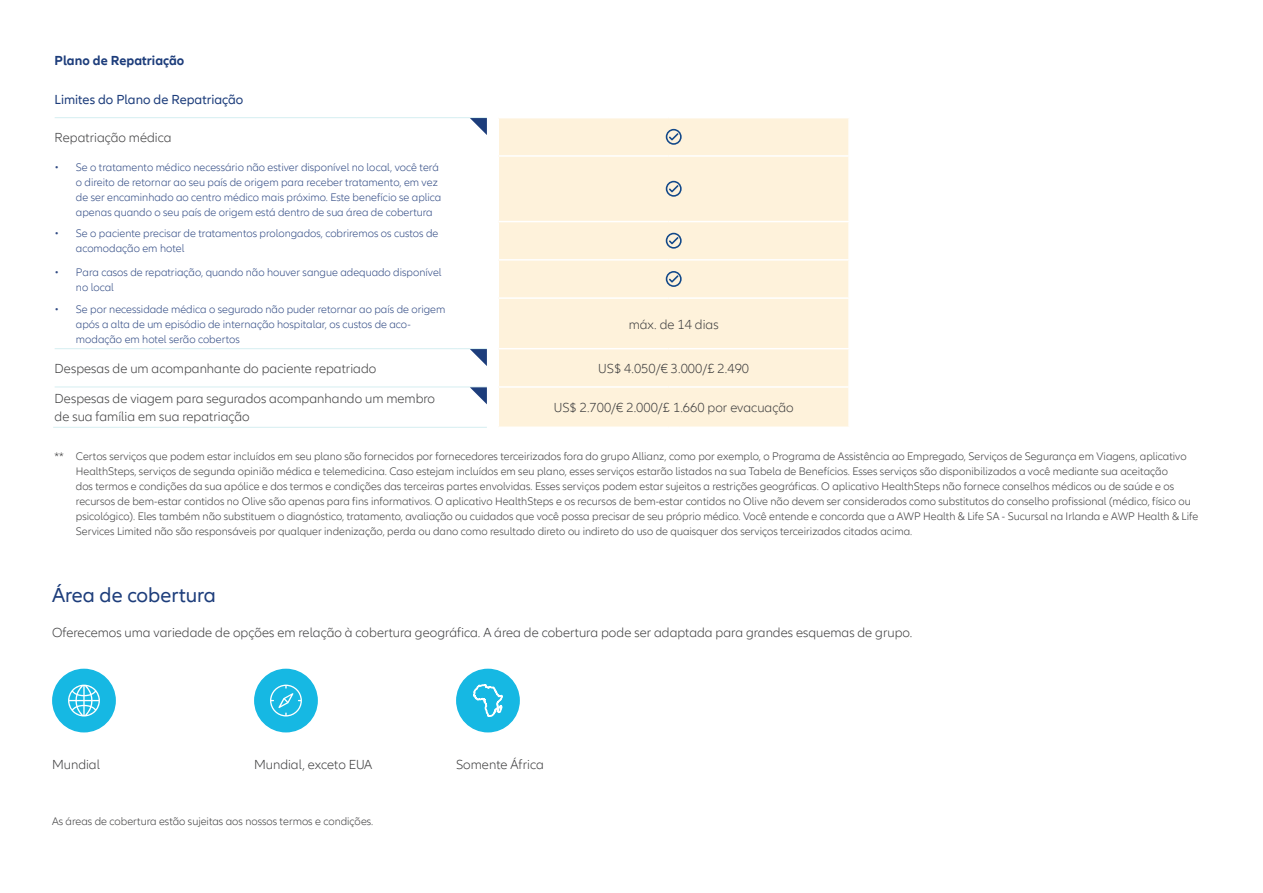
<style>
.page{position:relative;width:1263px;height:893px;background:#fff}
.page>*{position:absolute;margin:0;border:0;box-sizing:border-box;transform-origin:0 0}
.t1{font:21px "Allianz Neo";color:#1d3d7b}
.t2{font:300 13.5px/18px "Allianz Neo";color:#3e3e3f}
.t3{font:13.5px "Allianz Neo";color:#1d3d7b}
.t4{font:700 13.5px "Allianz Neo";color:#1d3d7b}
.t5{font:300 11.25px/15px "Allianz Neo";color:#3e3e3f}
.t6{font:300 11.25px/15px "Allianz Neo";color:#2f4983}
</style>
<div class="page">
<div style="left:499px;top:118px;width:349px;height:309px;background:#fef2db"></div>
<hr style="left:498px;top:155px;width:170px;height:2px;background:#fff">
<svg style="left:668px;top:155px;width:11px;height:2px"></svg>
<hr style="left:679px;top:155px;width:170px;height:2px;background:#fff">
<hr style="left:498px;top:221px;width:170px;height:1px;background:#fff">
<hr style="left:679px;top:221px;width:170px;height:1px;background:#fff">
<hr style="left:498px;top:259px;width:170px;height:2px;background:#fff">
<svg style="left:668px;top:259px;width:11px;height:2px"></svg>
<hr style="left:679px;top:259px;width:170px;height:2px;background:#fff">
<hr style="left:498px;top:297px;width:170px;height:2px;background:#fff">
<svg style="left:668px;top:297px;width:11px;height:2px"></svg>
<hr style="left:679px;top:297px;width:170px;height:2px;background:#fff">
<hr style="left:498px;top:348px;width:170px;height:1px;background:#fff">
<hr style="left:679px;top:348px;width:170px;height:1px;background:#fff">
<hr style="left:498px;top:386px;width:170px;height:2px;background:#fff">
<svg style="left:668px;top:386px;width:11px;height:2px"></svg>
<hr style="left:679px;top:386px;width:170px;height:2px;background:#fff">
<hr style="left:55px;top:117px;width:302px;height:1px;background:#d5eef1">
<hr style="left:357px;top:117px;width:101px;height:1px;background:#d5eef1">
<hr style="left:55px;top:348px;width:302px;height:1px;background:#d5eef1">
<hr style="left:357px;top:348px;width:101px;height:1px;background:#d5eef1">
<hr style="left:55px;top:387px;width:302px;height:1px;background:#d5eef1">
<hr style="left:357px;top:387px;width:101px;height:1px;background:#d5eef1">
<hr style="left:53px;top:427px;width:304px;height:1px;background:#d5eef1">
<hr style="left:357px;top:427px;width:101px;height:1px;background:#d5eef1">
<svg style="left:458px;top:427px;width:29px;height:1px"></svg>
<svg style="left:458px;top:117px;width:29px;height:18px"></svg>
<svg style="left:666px;top:129px;width:16px;height:16px"></svg>
<svg style="left:666px;top:181px;width:16px;height:16px"></svg>
<svg style="left:666px;top:233px;width:16px;height:16px"></svg>
<svg style="left:666px;top:271px;width:16px;height:16px"></svg>
<svg style="left:458px;top:348px;width:29px;height:18px"></svg>
<svg style="left:458px;top:386px;width:29px;height:18px"></svg>
<div style="left:53px;top:669px;width:62px;height:63px;background:#16b8e3;border-radius:50%"></div>
<div style="left:52px;top:669px;width:64px;height:63px;border:2px solid #16b8e3;border-radius:50%"></div>
<div style="left:255px;top:669px;width:62px;height:63px;background:#16b8e3;border-radius:50%"></div>
<div style="left:254px;top:669px;width:64px;height:63px;border:2px solid #16b8e3;border-radius:50%"></div>
<div style="left:457px;top:669px;width:62px;height:63px;background:#16b8e3;border-radius:50%"></div>
<div style="left:456px;top:669px;width:64px;height:63px;border:2px solid #16b8e3;border-radius:50%"></div>
<svg style="left:68px;top:685px;width:32px;height:31px"></svg>
<svg style="left:270px;top:685px;width:32px;height:31px"></svg>
<svg style="left:472px;top:684px;width:31px;height:43px"></svg>
<p class="t4" style="left:55px;top:52px;width:131px">Plano de Repatriação</p>
<p class="t3" style="left:55px;top:92px;width:190px">Limites do Plano de Repatriação</p>
<p class="t2" style="left:55px;top:129px;width:118px">Repatriação médica</p>
<p class="t6" style="left:76px;top:160px;width:367px;text-indent:-21px">• Se o tratamento médico necessário não estiver disponível no local, você terá o direito de retornar ao seu país de origem para receber tratamento, em vez de ser encaminhado ao centro médico mais próximo. Este benefício se aplica apenas quando o seu país de origem está dentro de sua área de cobertura</p>
<p class="t6" style="left:76px;top:227px;width:364px;text-indent:-21px">• Se o paciente precisar de tratamentos prolongados, cobriremos os custos de acomodação em hotel</p>
<p class="t6" style="left:76px;top:265px;width:367px;text-indent:-21px">• Para casos de repatriação, quando não houver sangue adequado disponível no local</p>
<p class="t6" style="left:76px;top:302px;width:371px;text-indent:-21px">• Se por necessidade médica o segurado não puder retornar ao país de origem após a alta de um episódio de internação hospitalar, os custos de aco&shy;modação em hotel serão cobertos</p>
<p class="t2" style="left:629px;top:315px;width:91px">máx. de 14 dias</p>
<p class="t2" style="left:55px;top:360px;width:323px">Despesas de um acompanhante do paciente repatriado</p>
<p class="t2" style="left:598px;top:360px;width:152px">US$ 4.050/€ 3.000/£ 2.490</p>
<p class="t2" style="left:55px;top:390px;width:382px">Despesas de viagem para segurados acompanhando um membro de sua família em sua repatriação</p>
<p class="t2" style="left:554px;top:399px;width:241px">US$ 2.700/€ 2.000/£ 1.660 por evacuação</p>
<p class="t5" style="left:76px;top:449px;width:1124px;text-indent:-21px">** Certos serviços que podem estar incluídos em seu plano são fornecidos por fornecedores terceirizados fora do grupo Allianz, como por exemplo, o Programa de Assistência ao Empregado, Serviços de Segurança em Viagens, aplicativo HealthSteps, serviços de segunda opinião médica e telemedicina. Caso estejam incluídos em seu plano, esses serviços estarão listados na sua Tabela de Benefícios. Esses serviços são disponibilizados a você mediante sua aceitação<br>dos termos e condições da sua apólice e dos termos e condições das terceiras partes envolvidas. Esses serviços podem estar sujeitos a restrições geográficas. O aplicativo HealthSteps não fornece conselhos médicos ou de saúde e os recursos de bem-estar contidos no Olive são apenas para fins informativos. O aplicativo HealthSteps e os recursos de bem-estar contidos no Olive não devem ser considerados como substitutos do conselho profissional (médico, físico ou psicológico). Eles também não substituem o diagnóstico, tratamento, avaliação ou cuidados que você possa precisar de seu próprio médico. Você entende e concorda que a AWP Health &amp; Life SA - Sucursal na Irlanda e AWP Health &amp; Life Services Limited não são responsáveis por qualquer indenização, perda ou dano como resultado direto ou indireto do uso de quaisquer dos serviços terceirizados citados acima.</p>
<h1 class="t1" style="left:52px;top:583px;width:165px">Área de cobertura</h1>
<p class="t2" style="left:52px;top:624px;width:862px">Oferecemos uma variedade de opções em relação à cobertura geográfica. A área de cobertura pode ser adaptada para grandes esquemas de grupo.</p>
<p class="t2" style="left:52px;top:756px;width:49px">Mundial</p>
<p class="t2" style="left:254px;top:756px;width:120px">Mundial, exceto EUA</p>
<p class="t2" style="left:456px;top:756px;width:89px">Somente África</p>
<p class="t5" style="left:52px;top:814px;width:323px">As áreas de cobertura estão sujeitas aos nossos termos e condições.</p>
</div>
